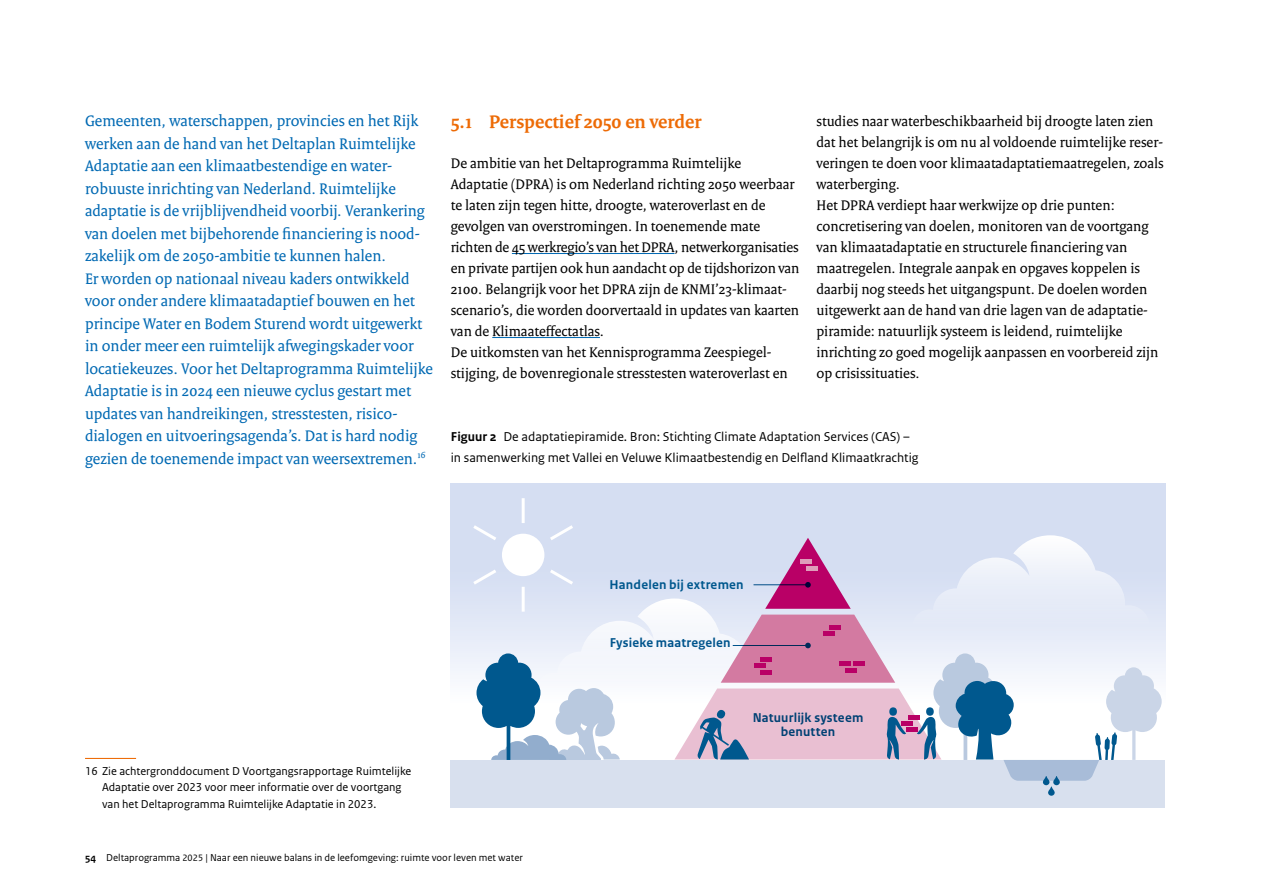
<style>
.page{position:relative;width:1263px;height:893px;background:#fff}
.page>*{position:absolute;margin:0;border:0;box-sizing:border-box;transform-origin:0 0}
.t1{font:700 19.5px "Rijksoverheid Serif";color:#ed6b06}
.t2{font:16.5px/22.5px "Rijksoverheid Serif";color:#0069b3}
.t3{font:15px/21px "Rijksoverheid Serif";color:#000}
.t4{font:13.5px/21px "Rijksoverheid Sans Text";color:#000}
.t5{font:700 13.5px/13.5px "Rijksoverheid Sans Text";letter-spacing:.015em;color:#00588e;text-align:center}
.t6{font:12px/16.5px "Rijksoverheid Sans Text";color:#000}
.t7{font:10.5px "Rijksoverheid Sans Text";color:#000}
.s1{font-weight:700}
.s2{font-size:9.75px}
</style>
<div class="page">
<hr style="left:85px;top:758px;width:51px;height:1px;background:#ed6b06">
<div style="left:451px;top:484px;width:714px;height:191px;background:#d5def2"></div>
<div style="left:451px;top:760px;width:714px;height:47px;background:#d8e0ee"></div>
<hr style="left:522px;top:498px;width:3px;height:25px;background:#fff">
<svg style="left:470px;top:522px;width:692px;height:274px"></svg>
<hr style="left:512px;top:253px;width:162px;height:1px;background:#0069b3">
<hr style="left:492px;top:337px;width:108px;height:1px;background:#0069b3">
<p class="t2" style="left:85px;top:109px;width:349px">Gemeenten, waterschappen, provincies en het Rijk werken aan de hand van het Deltaplan Ruimtelijke Adaptatie aan een klimaatbestendige en water&shy;robuuste inrichting van Nederland. Ruimtelijke adaptatie is de vrijblijvendheid voorbij. Verankering van doelen met bijbehorende financiering is nood&shy;zakelijk om de 2050-ambitie te kunnen halen.<br>Er worden op nationaal niveau kaders ontwikkeld voor onder andere klimaatadaptief bouwen en het principe Water en Bodem Sturend wordt uitgewerkt in onder meer een ruimtelijk afwegingskader voor locatiekeuzes. Voor het Deltaprogramma Ruimtelijke Adaptatie is in 2024 een nieuwe cyclus gestart met updates van handreikingen, stresstesten, risico&shy;dialogen en uitvoeringsagenda’s. Dat is hard nodig gezien de toenemende impact van weersextremen.<sup>16</sup></p>
<h1 class="t1" style="left:451px;top:109px;width:252px">5.1 Perspectief 2050 en verder</h1>
<p class="t3" style="left:451px;top:153px;width:350px">De ambitie van het Deltaprogramma Ruimtelijke Adaptatie (DPRA) is om Nederland richting 2050 weerbaar te laten zijn tegen hitte, droogte, wateroverlast en de gevolgen van overstromingen. In toenemende mate richten de 45 werkregio’s van het DPRA, netwerkorganisaties en private partijen ook hun aandacht op de tijdshorizon van 2100. Belangrijk voor het DPRA zijn de KNMI’23-klimaat&shy;scenario’s, die worden doorvertaald in updates van kaarten van de Klimaateffectatlas.<br>De uitkomsten van het Kennisprogramma Zeespiegel&shy;stijging, de bovenregionale stresstesten wateroverlast en</p>
<p class="t3" style="left:816px;top:111px;width:349px">studies naar waterbeschikbaarheid bij droogte laten zien dat het belangrijk is om nu al voldoende ruimtelijke reser&shy;veringen te doen voor klimaatadaptatiemaatregelen, zoals waterberging.<br>Het DPRA verdiept haar werkwijze op drie punten: concretisering van doelen, monitoren van de voortgang van klimaatadaptatie en structurele financiering van maatregelen. Integrale aanpak en opgaves koppelen is daarbij nog steeds het uitgangspunt. De doelen worden uitgewerkt aan de hand van drie lagen van de adaptatie&shy;piramide: natuurlijk systeem is leidend, ruimtelijke inrichting zo goed mogelijk aanpassen en voorbereid zijn op crisissituaties.</p>
<p class="t4" style="left:451px;top:426px;width:469px"><span class="s1">Figuur 2</span> De adaptatiepiramide. Bron: Stichting Climate Adaptation Services (CAS) – in samenwerking met Vallei en Veluwe Klimaatbestendig en Delfland Klimaatkrachtig</p>
<p class="t6" style="left:102px;top:763px;width:311px;text-indent:-17px">16 Zie achtergronddocument D Voortgangsrapportage Ruimtelijke<br>Adaptatie over 2023 voor meer informatie over de voortgang van het Deltaprogramma Ruimtelijke Adaptatie in 2023.</p>
<p class="t5" style="left:609px;top:578px;width:136px">Handelen bij extremen</p>
<p class="t5" style="left:609px;top:636px;width:123px">Fysieke maatregelen</p>
<p class="t5" style="left:752px;top:711px;width:112px">Natuurlijk systeem benutten</p>
<p class="t7" style="left:85px;top:852px;width:439px"><span class="s1">54</span> Deltaprogramma <span class="s2">2025</span> | Naar een nieuwe balans in de leefomgeving: ruimte voor leven met water</p>
</div>
